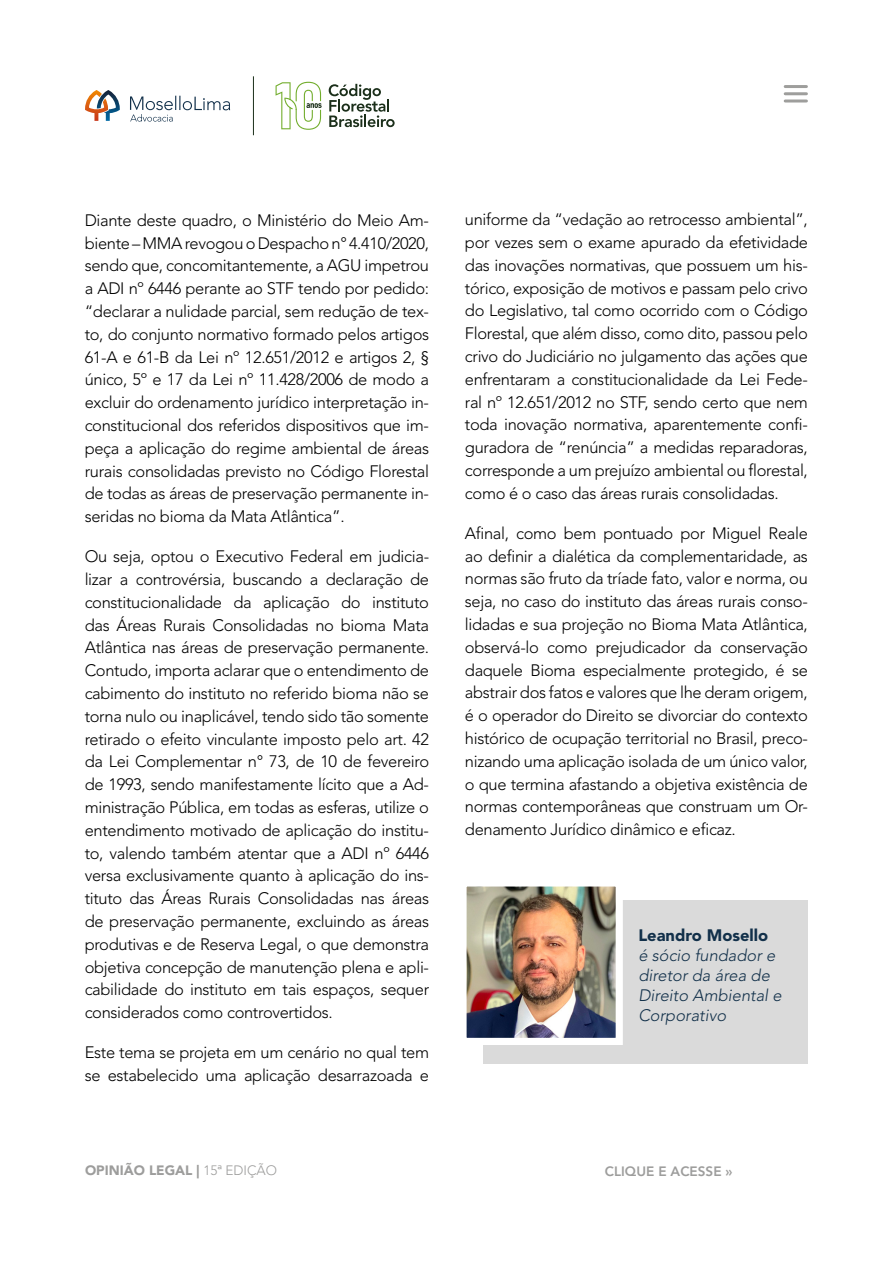
<style>
.page{position:relative;width:893px;height:1263px;background:#fff}
.page>*{position:absolute;margin:0;border:0;box-sizing:border-box;transform-origin:0 0}
.t1{font:300 16.5px/22.8px "Avenir LT Std";letter-spacing:-.02em;color:#000;text-align:justify}
.t2{font:italic 300 16.5px/19.8px "Avenir LT Std";color:#12304a}
.t3{font:900 16.5px "Avenir LT Std";color:#12304a}
.t4{font:900 13.5px "Avenir LT Std";color:#9d9d9c}
.t5{font:800 13.5px "Avenir LT Std";color:#9d9d9c}
.s1{font-weight:300}
</style>
<div class="page">
<hr style="left:785px;top:85px;width:21px;height:3px;background:#9e9e9c">
<hr style="left:785px;top:92px;width:21px;height:3px;background:#9e9e9c">
<hr style="left:785px;top:99px;width:21px;height:3px;background:#9e9e9c">
<svg style="left:130px;top:96px;width:100px;height:26px"></svg>
<svg style="left:85px;top:90px;width:35px;height:31px"></svg>
<svg style="left:329px;top:84px;width:66px;height:43px"></svg>
<svg style="left:276px;top:82px;width:46px;height:48px"></svg>
<hr style="left:253px;top:76px;width:1px;height:59px;background:#1b2f1a">
<div style="left:483px;top:900px;width:324px;height:164px;background:#dadada"></div>
<img style="left:467px;top:887px;width:148px;height:150px">
<div style="left:459px;top:879px;width:164px;height:166px;border:7px solid #fff"></div>
<p class="t1" style="left:85px;top:209px;width:346px">Diante deste quadro, o Ministério do Meio Am&shy;biente – MMA revogou o Despacho n° 4.410/2020, sendo que, concomitantemente, a AGU impetrou a ADI nº 6446 perante ao STF tendo por pedido: “declarar a nulidade parcial, sem redução de tex&shy;to, do conjunto normativo formado pelos artigos 61-A e 61-B da Lei nº 12.651/2012 e artigos 2, § único, 5º e 17 da Lei nº 11.428/2006 de modo a excluir do ordenamento jurídico interpretação in&shy;constitucional dos referidos dispositivos que im&shy;peça a aplicação do regime ambiental de áreas rurais consolidadas previsto no Código Florestal de todas as áreas de preservação permanente in&shy;seridas no bioma da Mata Atlântica”.</p>
<p class="t1" style="left:85px;top:545px;width:346px">Ou seja, optou o Executivo Federal em judicia&shy;lizar a controvérsia, buscando a declaração de constitucionalidade da aplicação do instituto das Áreas Rurais Consolidadas no bioma Mata Atlântica nas áreas de preservação permanente.<br>Contudo, importa aclarar que o entendimento de cabimento do instituto no referido bioma não se torna nulo ou inaplicável, tendo sido tão somente retirado o efeito vinculante imposto pelo art. 42 da Lei Complementar n° 73, de 10 de fevereiro de 1993, sendo manifestamente lícito que a Ad&shy;ministração Pública, em todas as esferas, utilize o entendimento motivado de aplicação do institu&shy;to, valendo também atentar que a ADI nº 6446 versa exclusivamente quanto à aplicação do ins&shy;tituto das Áreas Rurais Consolidadas nas áreas de preservação permanente, excluindo as áreas produtivas e de Reserva Legal, o que demonstra objetiva concepção de manutenção plena e apli&shy;cabilidade do instituto em tais espaços, sequer considerados como controvertidos.</p>
<p class="t1" style="left:85px;top:1041px;width:346px">Este tema se projeta em um cenário no qual tem se estabelecido uma aplicação desarrazoada e</p>
<p class="t1" style="left:465px;top:208px;width:345px">uniforme da “vedação ao retrocesso ambiental”, por vezes sem o exame apurado da efetividade das inovações normativas, que possuem um his&shy;tórico, exposição de motivos e passam pelo crivo do Legislativo, tal como ocorrido com o Código Florestal, que além disso, como dito, passou pelo crivo do Judiciário no julgamento das ações que enfrentaram a constitucionalidade da Lei Fede&shy;ral nº 12.651/2012 no STF, sendo certo que nem toda inovação normativa, aparentemente confi&shy;guradora de “renúncia” a medidas reparadoras, corresponde a um prejuízo ambiental ou florestal, como é o caso das áreas rurais consolidadas.</p>
<p class="t1" style="left:465px;top:522px;width:345px">Afinal, como bem pontuado por Miguel Reale ao definir a dialética da complementaridade, as normas são fruto da tríade fato, valor e norma, ou seja, no caso do instituto das áreas rurais conso&shy;lidadas e sua projeção no Bioma Mata Atlântica, observá-lo como prejudicador da conservação daquele Bioma especialmente protegido, é se abstrair dos fatos e valores que lhe deram origem, é o operador do Direito se divorciar do contexto histórico de ocupação territorial no Brasil, preco&shy;nizando uma aplicação isolada de um único valor, o que termina afastando a objetiva existência de normas contemporâneas que construam um Or&shy;denamento Jurídico dinâmico e eficaz.</p>
<p class="t3" style="left:638px;top:926px;width:131px">Leandro Mosello</p>
<p class="t2" style="left:638px;top:946px;width:145px">é sócio fundador e diretor da área de<br>Direito Ambiental e<br>Corporativo</p>
<p class="t4" style="left:85px;top:1162px;width:194px">OPINIÃO LEGAL | <span class="s1">15a EDIÇÃO</span></p>
<p class="t5" style="left:605px;top:1164px;width:129px">CLIQUE E ACESSE »</p>
</div>
